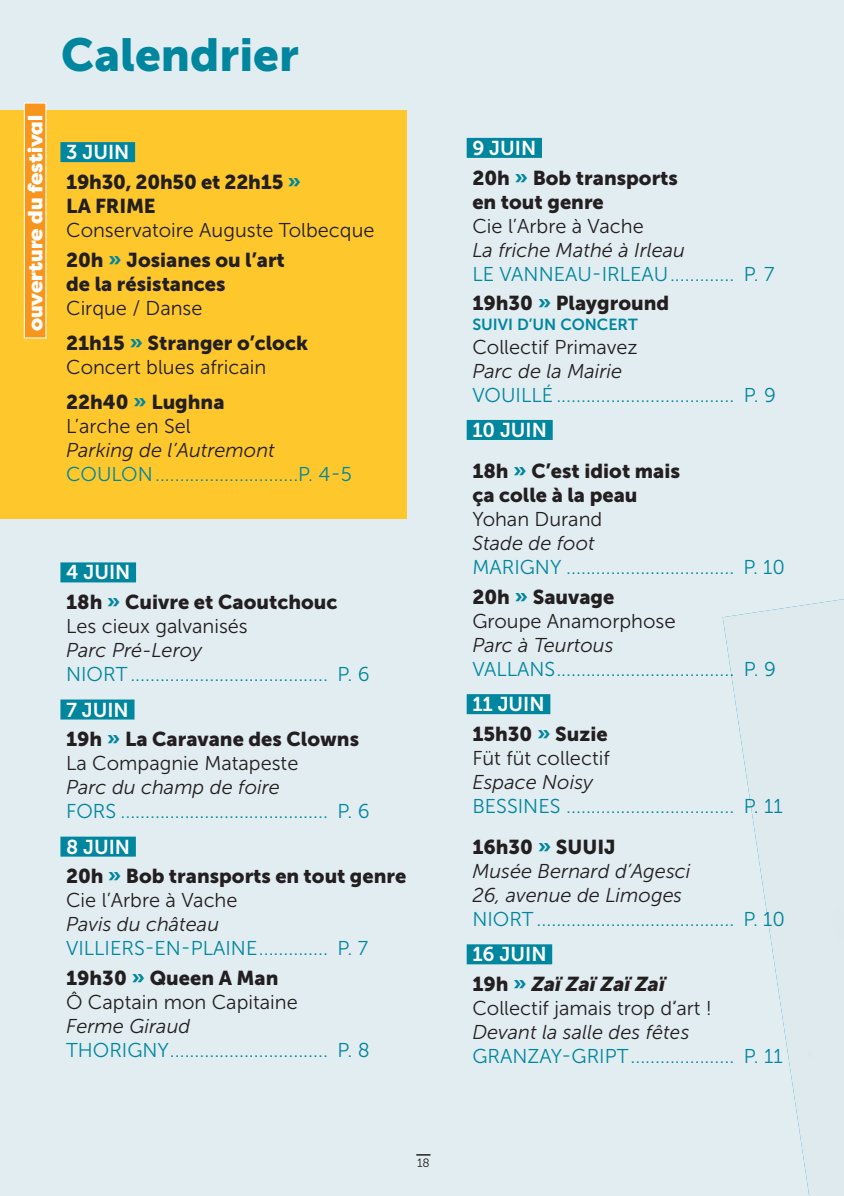
<style>
.page{position:relative;width:844px;height:1196px;background:#fff}
.page>*{position:absolute;margin:0;border:0;box-sizing:border-box;transform-origin:0 0}
.t1{font:46px "Museo Sans 900";color:#00869e}
.t2{font:20px "Museo Sans 300";color:#00869e}
.t3{font:20px/24px "Museo Sans 900";color:#231f20}
.t4{font:20px "Museo Sans 300";color:#231f20}
.t5{font:italic 20px/24px "Museo Sans 300";color:#231f20}
.t6{font:20px "Museo Sans 700";color:#fff}
.t7{font:900 20px "Filson Pro";color:#fff}
.t8{font:italic 20px "Museo Sans 900";color:#231f20}
.t9{font:16px "Museo Sans 700";color:#00869e}
.t10{font:12px "Museo Sans 300";color:#231f20}
.s1{color:#00869e}
.s2{font-style:normal}
.s3{font-style:normal;color:#00869e}
</style>
<div class="page">
<div style="left:0;top:0;width:844px;height:1195px;background:#e2edf1"></div>
<div style="left:60px;top:562px;width:76px;height:20px;background:#00869e"></div>
<div style="left:60px;top:699px;width:74px;height:20px;background:#00869e"></div>
<div style="left:60px;top:836px;width:76px;height:20px;background:#00869e"></div>
<div style="left:0;top:110px;width:406px;height:408px;background:#fec82d"></div>
<div style="left:24px;top:103px;width:22px;height:235px;background:#f7951d"></div>
<div style="left:24px;top:103px;width:22px;height:235px;border:1px solid #fff"></div>
<div style="left:60px;top:142px;width:75px;height:20px;background:#00869e"></div>
<div style="left:467px;top:138px;width:75px;height:20px;background:#00869e"></div>
<div style="left:467px;top:420px;width:86px;height:20px;background:#00869e"></div>
<div style="left:467px;top:694px;width:83px;height:20px;background:#00869e"></div>
<div style="left:467px;top:944px;width:85px;height:20px;background:#00869e"></div>
<img style="left:722px;top:599px;width:122px;height:596px">
<svg style="left:416px;top:1154px;width:14px;height:1px"></svg>
<svg style="left:840px;top:1192px;width:4px;height:4px"></svg>
<p class="t7" style="left:23px;top:331px;width:217px;rotate:-90deg">ouverture du festival</p>
<h1 class="t1" style="left:61px;top:29px;width:239px">Calendrier</h1>
<p class="t6" style="left:66px;top:141px;width:65px">3 JUIN</p>
<p class="t3" style="left:66px;top:170px;width:236px">19h30, 20h50 et 22h15 <span class="s1">»<br></span>LA FRIME</p>
<p class="t4" style="left:66px;top:219px;width:310px">Conservatoire Auguste Tolbecque</p>
<p class="t3" style="left:66px;top:247px;width:220px">20h <span class="s1">»</span> Josianes ou l’art de la résistances</p>
<p class="t4" style="left:66px;top:297px;width:138px">Cirque / Danse</p>
<p class="t3" style="left:66px;top:331px;width:243px">21h15 <span class="s1">»</span> Stranger o’clock</p>
<p class="t4" style="left:66px;top:356px;width:202px">Concert blues africain</p>
<p class="t3" style="left:66px;top:390px;width:160px">22h40 <span class="s1">»</span> Lughna</p>
<p class="t4" style="left:66px;top:415px;width:126px">L’arche en Sel</p>
<p class="t5" style="left:66px;top:438px;width:210px">Parking de l’Autremont</p>
<p class="t2" style="left:66px;top:463px;width:287px">COULON.............................P. 4-5</p>
<p class="t6" style="left:66px;top:561px;width:66px">4 JUIN</p>
<p class="t3" style="left:66px;top:590px;width:273px">18h <span class="s1">»</span> Cuivre et Caoutchouc</p>
<p class="t4" style="left:66px;top:615px;width:183px">Les cieux galvanisés</p>
<p class="t5" style="left:66px;top:638px;width:138px">Parc Pré-Leroy</p>
<p class="t2" style="left:66px;top:663px;width:305px">NIORT........................................ P. 6</p>
<p class="t6" style="left:66px;top:698px;width:64px">7 JUIN</p>
<p class="t3" style="left:66px;top:727px;width:294px">19h <span class="s1">»</span> La Caravane des Clowns</p>
<p class="t4" style="left:66px;top:752px;width:234px">La Compagnie Matapeste</p>
<p class="t5" style="left:66px;top:775px;width:215px">Parc du champ de foire</p>
<p class="t2" style="left:66px;top:800px;width:305px">FORS .......................................... P. 6</p>
<p class="t6" style="left:66px;top:835px;width:66px">8 JUIN</p>
<p class="t3" style="left:66px;top:864px;width:342px">20h <span class="s1">»</span> Bob transports en tout genre</p>
<p class="t4" style="left:66px;top:889px;width:173px">Cie l’Arbre à Vache</p>
<p class="t5" style="left:66px;top:912px;width:155px">Pavis du château</p>
<p class="t2" style="left:66px;top:937px;width:304px">VILLIERS-EN-PLAINE.............. P. 7</p>
<p class="t3" style="left:66px;top:965px;width:214px">19h30 <span class="s1">»</span> Queen A Man</p>
<p class="t4" style="left:66px;top:991px;width:233px">Ô Captain mon Capitaine</p>
<p class="t5" style="left:66px;top:1014px;width:126px">Ferme Giraud</p>
<p class="t2" style="left:66px;top:1039px;width:305px">THORIGNY................................ P. 8</p>
<p class="t10" style="left:417px;top:1156px;width:14px">18</p>
<p class="t6" style="left:472px;top:137px;width:65px">9 JUIN</p>
<p class="t3" style="left:472px;top:165px;width:207px">20h <span class="s1">»</span> Bob transports en tout genre</p>
<p class="t4" style="left:472px;top:215px;width:173px">Cie l’Arbre à Vache</p>
<p class="t5" style="left:472px;top:238px;width:214px">La friche Mathé à Irleau</p>
<p class="t2" style="left:472px;top:263px;width:304px">LE VANNEAU-IRLEAU............. P. 7</p>
<p class="t3" style="left:472px;top:291px;width:198px">19h30 <span class="s1">»</span> Playground</p>
<p class="t9" style="left:472px;top:315px;width:167px">SUIVI D’UN CONCERT</p>
<p class="t4" style="left:472px;top:336px;width:167px">Collectif Primavez</p>
<p class="t5" style="left:472px;top:359px;width:151px">Parc de la Mairie</p>
<p class="t2" style="left:472px;top:384px;width:305px">VOUILLÉ .................................... P. 9</p>
<p class="t6" style="left:472px;top:419px;width:76px">10 JUIN</p>
<p class="t3" style="left:472px;top:459px;width:209px">18h <span class="s1">»</span> C’est idiot mais ça colle à la peau</p>
<p class="t4" style="left:472px;top:508px;width:131px">Yohan Durand</p>
<p class="t5" style="left:472px;top:531px;width:124px">Stade de foot</p>
<p class="t2" style="left:472px;top:556px;width:314px">MARIGNY .................................. P. 10</p>
<p class="t3" style="left:472px;top:584px;width:144px">20h <span class="s1">»</span> Sauvage</p>
<p class="t4" style="left:472px;top:610px;width:205px">Groupe Anamorphose</p>
<p class="t5" style="left:472px;top:633px;width:143px">Parc à Teurtous</p>
<p class="t2" style="left:472px;top:658px;width:305px">VALLANS.................................... P. 9</p>
<p class="t6" style="left:472px;top:693px;width:74px">11 JUIN</p>
<p class="t3" style="left:472px;top:721px;width:137px">15h30 <span class="s1">»</span> Suzie</p>
<p class="t4" style="left:472px;top:747px;width:139px">Füt füt collectif</p>
<p class="t5" style="left:472px;top:770px;width:122px">Espace Noisy</p>
<p class="t2" style="left:472px;top:795px;width:312px">BESSINES .................................. P. 11</p>
<p class="t3" style="left:472px;top:834px;width:145px">16h30 <span class="s1">»</span> SUUIJ</p>
<p class="t5" style="left:472px;top:859px;width:220px">Musée Bernard d’Agesci<br>26, avenue de Limoges</p>
<p class="t2" style="left:472px;top:908px;width:314px">NIORT........................................ P. 10</p>
<p class="t6" style="left:472px;top:943px;width:76px">16 JUIN</p>
<p class="t8" style="left:472px;top:972px;width:194px"><span class="s2">19h</span> <span class="s3">»</span> Zaï Zaï Zaï Zaï</p>
<p class="t4" style="left:472px;top:997px;width:241px">Collectif jamais trop d’art !</p>
<p class="t5" style="left:472px;top:1020px;width:219px">Devant la salle des fêtes</p>
<p class="t2" style="left:472px;top:1045px;width:312px">GRANZAY-GRIPT..................... P. 11</p>
</div>
